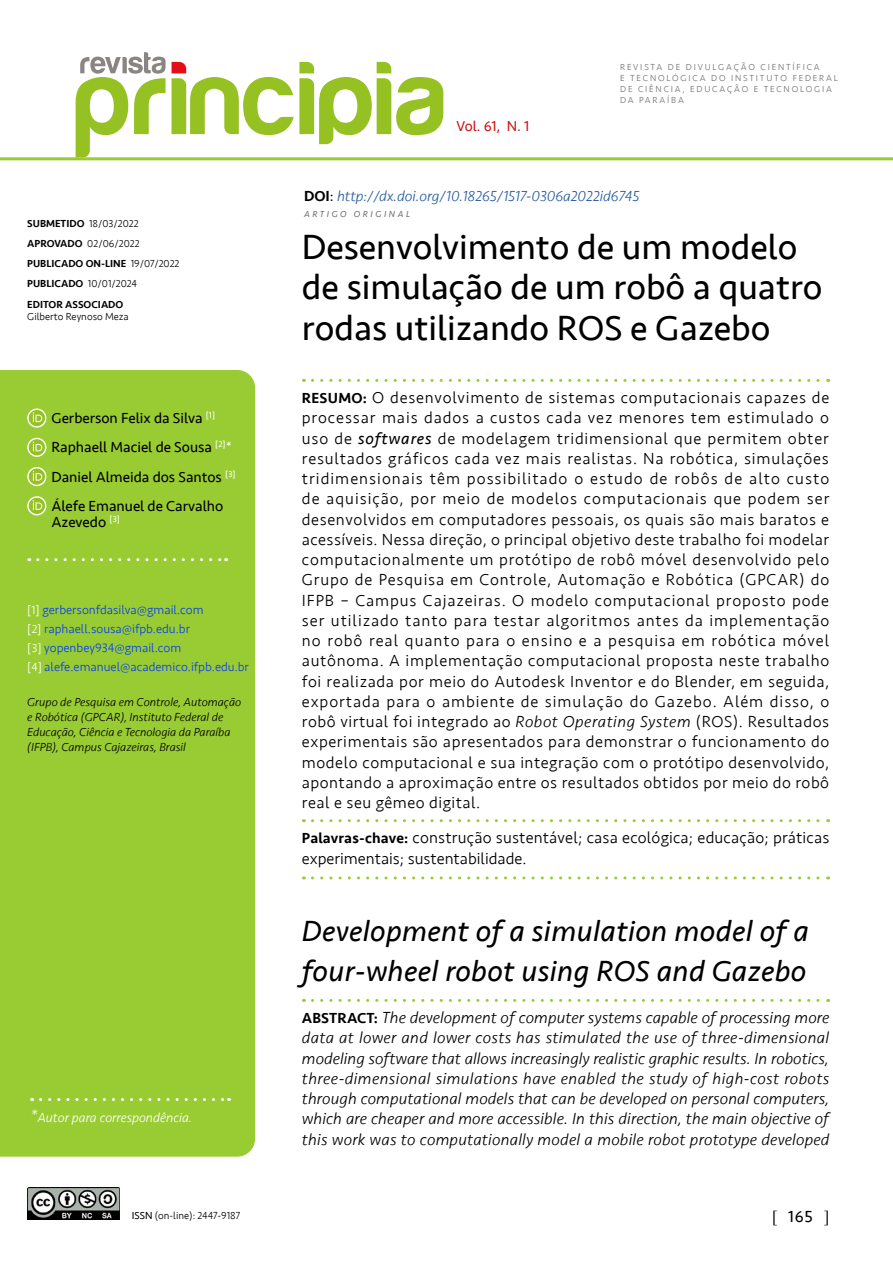
<style>
.page{position:relative;width:893px;height:1263px;background:#fff}
.page>*{position:absolute;margin:0;border:0;box-sizing:border-box;transform-origin:0 0}
.t1{font:36px/40.5px "Seravek";color:#000}
.t2{font:italic 30px/40.5px "Seravek";letter-spacing:.01em;color:#000}
.t3{font:300 16.5px/20.2px "Seravek";letter-spacing:.01em;color:#000;text-align:justify}
.t4{font:italic 300 16.5px/20.2px "Seravek";letter-spacing:.015em;color:#000;text-align:justify}
.t5{font:16.5px "Seravek";color:#000}
.t6{font:15px/29.2px "Seravek";color:#000}
.t7{font:italic 300 15px "Seravek";color:#275b9b}
.t8{font:14.7px "Seravek";color:#cd1719}
.t9{font:italic 300 13.5px "Seravek";color:#fff}
.t10{font:300 12.75px/19.2px "Seravek";color:#0d42eb}
.t11{font:italic 300 12px/15px "Seravek";color:#000}
.t12{font:500 10.5px/20.2px "Seravek";color:#000}
.t13{font:300 10.5px "Seravek";color:#000}
.t14{font:300 9px/10.8px "Seravek";letter-spacing:.2em;color:#706f6f}
.t15{font:italic 9px "Seravek";letter-spacing:.285em;color:#706f6f}
.s1{font-weight:300}
.s2{color:#fff}
.s3{font-size:12px;color:#fff}
.s4{font-size:18px}
.s5{font-weight:400}
.s6{font-weight:500;font-style:normal;color:#000}
.s7{font-weight:400;font-style:normal;color:#000}
.s8{font-weight:500;font-size:15px}
.s9{font-weight:400;font-style:italic}
.s10{font-style:italic}
.s11{font-weight:500;font-style:normal;font-size:15px}
.s12{font-family:"Times New Roman"}
</style>
<div class="page">
<div style="left:0;top:370px;width:255px;height:787px;background:#9c3"></div>
<svg style="left:172px;top:62px;width:271px;height:82px"></svg>
<svg style="left:76px;top:52px;width:90px;height:105px"></svg>
<img style="left:28px;top:1187px;width:91px;height:32px">
<svg style="left:41px;top:1098px;width:188px;height:3px"></svg>
<svg style="left:312px;top:379px;width:517px;height:3px"></svg>
<svg style="left:312px;top:819px;width:517px;height:3px"></svg>
<svg style="left:312px;top:876px;width:517px;height:3px"></svg>
<svg style="left:312px;top:999px;width:517px;height:3px"></svg>
<svg style="left:27px;top:408px;width:20px;height:21px"></svg>
<svg style="left:27px;top:438px;width:20px;height:20px"></svg>
<svg style="left:27px;top:467px;width:20px;height:20px"></svg>
<svg style="left:27px;top:496px;width:20px;height:20px"></svg>
<svg style="left:38px;top:558px;width:189px;height:3px"></svg>
<hr style="left:0;top:157px;width:893px;height:3px;background:#9c3">
<p class="t12" style="left:27px;top:213px;width:154px">SUBMETIDO <span class="s1">18/03/2022<br></span>APROVADO <span class="s1">02/06/2022<br></span>PUBLICADO ON-LINE <span class="s1">19/07/2022<br></span>PUBLICADO <span class="s1">10/01/2024<br></span>EDITOR ASSOCIADO</p>
<p class="t13" style="left:27px;top:311px;width:103px">Gilberto Reynoso Meza</p>
<p class="t6" style="left:52px;top:403px;width:186px">Gerberson Felix da Silva <sup>[1]<br></sup>Raphaell Maciel de Sousa <sup>[2]</sup><span class="s2">*<br></span>Daniel Almeida dos Santos <sup>[3]<br></sup>Álefe Emanuel de Carvalho</p>
<p class="t6" style="left:52px;top:508px;width:70px">Azevedo <sup>[3]</sup></p>
<p class="t10" style="left:27px;top:600px;width:223px"><span class="s3">[1]</span> gerbersonfdasilva@gmail.com<br><span class="s3">[2]</span> raphaell.sousa@ifpb.edu.br<br><span class="s3">[3]</span> yopenbey934@gmail.com<br><span class="s3">[4]</span> alefe.emanuel@academico.ifpb.edu.br</p>
<p class="t11" style="left:27px;top:694px;width:215px">Grupo de Pesquisa em Controle, Automação e Robótica (GPCAR), Instituto Federal de Educação, Ciência e Tecnologia da Paraíba (IFPB), Campus Cajazeiras, Brasil</p>
<p class="t9" style="left:30px;top:1110px;width:164px"><span class="s4">*</span>Autor para correspondência.</p>
<p class="t13" style="left:132px;top:1210px;width:110px"><span class="s5">ISSN</span> (on-line): 2447-9187</p>
<p class="t8" style="left:456px;top:115px;width:74px">Vol. 61, N. 1</p>
<p class="t14" style="left:620px;top:62px;width:219px">REVISTA DE DIVULGAÇÃO CIENTÍFICA<br>E TECNOLÓGICA DO INSTITUTO FEDERAL<br>DE CIÊNCIA, EDUCAÇÃO E TECNOLOGIA<br>DA PARAÍBA</p>
<p class="t7" style="left:304px;top:187px;width:337px"><span class="s6">DOI</span><span class="s7">:</span> http://dx.doi.org/10.18265/1517-0306a2022id6745</p>
<h1 class="t1" style="left:302px;top:226px;width:522px">Desenvolvimento de um modelo de simulação de um robô a quatro rodas utilizando ROS e Gazebo</h1>
<p class="t15" style="left:304px;top:207px;width:108px">ARTIGO ORIGINAL</p>
<p class="t3" style="left:302px;top:388px;width:529px"><span class="s8">RESUMO:</span> O desenvolvimento de sistemas computacionais capazes de processar mais dados a custos cada vez menores tem estimulado o uso de <span class="s9">softwares</span> de modelagem tridimensional que permitem obter resultados gráficos cada vez mais realistas. Na robótica, simulações tridimensionais têm possibilitado o estudo de robôs de alto custo de aquisição, por meio de modelos computacionais que podem ser desenvolvidos em computadores pessoais, os quais são mais baratos e acessíveis. Nessa direção, o principal objetivo deste trabalho foi modelar computacionalmente um protótipo de robô móvel desenvolvido pelo Grupo de Pesquisa em Controle, Automação e Robótica (GPCAR) do IFPB – Campus Cajazeiras. O modelo computacional proposto pode ser utilizado tanto para testar algoritmos antes da implementação no robô real quanto para o ensino e a pesquisa em robótica móvel autônoma. A implementação computacional proposta neste trabalho foi realizada por meio do Autodesk Inventor e do Blender, em seguida, exportada para o ambiente de simulação do Gazebo. Além disso, o robô virtual foi integrado ao <span class="s10">Robot Operating System</span> (ROS). Resultados experimentais são apresentados para demonstrar o funcionamento do modelo computacional e sua integração com o protótipo desenvolvido, apontando a aproximação entre os resultados obtidos por meio do robô real e seu gêmeo digital.</p>
<p class="t3" style="left:302px;top:828px;width:529px"><span class="s8">Palavras-chave:</span> construção sustentável; casa ecológica; educação; práticas experimentais; sustentabilidade.</p>
<h2 class="t2" style="left:302px;top:910px;width:508px">Development of a simulation model of a four-wheel robot using ROS and Gazebo</h2>
<p class="t4" style="left:302px;top:1008px;width:529px"><span class="s11">ABSTRACT:</span> The development of computer systems capable of processing more data at lower and lower costs has stimulated the use of three-dimensional modeling software that allows increasingly realistic graphic results. In robotics, three-dimensional simulations have enabled the study of high-cost robots through computational models that can be developed on personal computers, which are cheaper and more accessible. In this direction, the main objective of this work was to computationally model a mobile robot prototype developed</p>
<p class="t5" style="left:772px;top:1204px;width:59px"><span class="s12">[</span> 165 <span class="s12">]</span></p>
</div>
